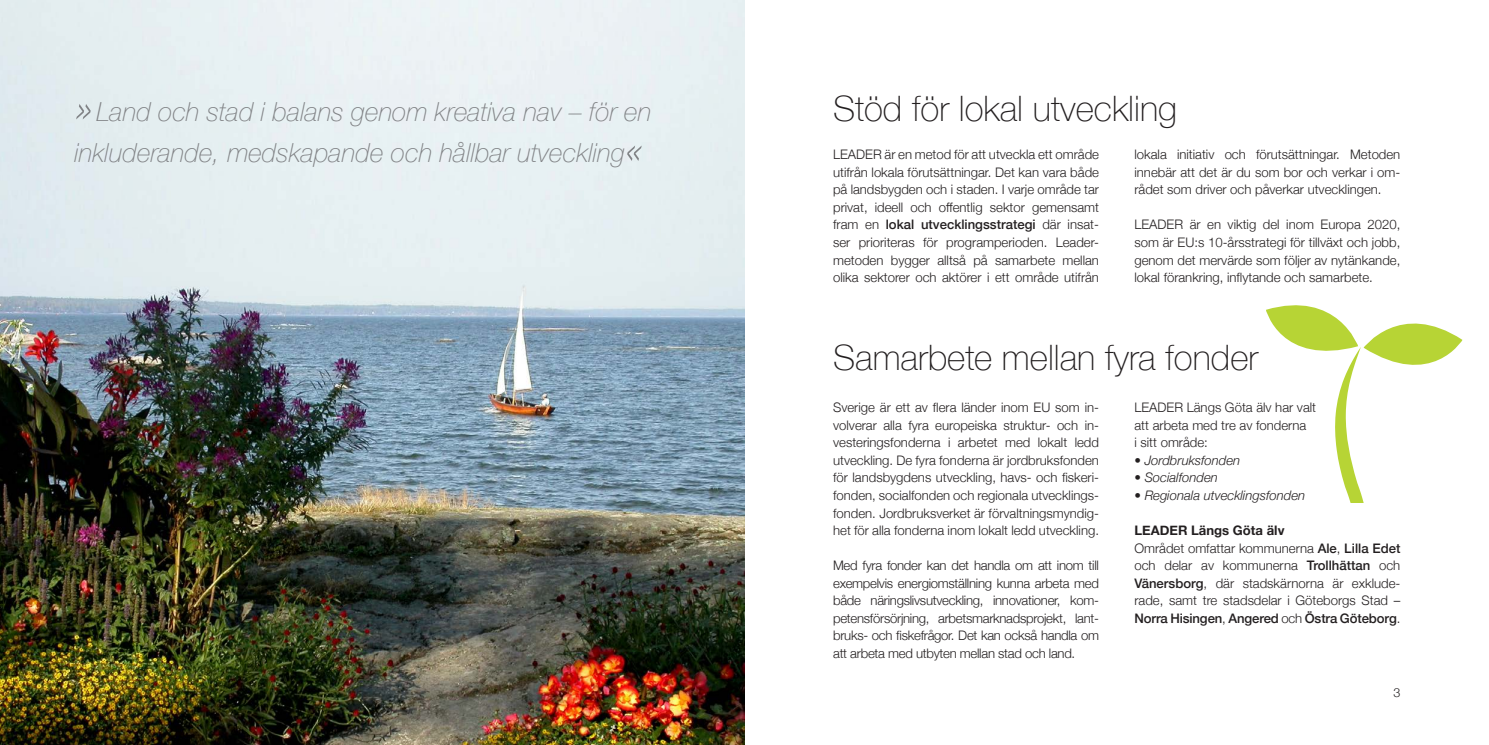
<style>
.page{position:relative;width:1489px;height:745px;background:#fff}
.page>*{position:absolute;margin:0;border:0;box-sizing:border-box;transform-origin:0 0}
.Rubrik{font:100 35px "Helvetica Neue";color:#231f20}
.Rubrik-2{font:italic 100 26.25px/41.5px "Helvetica Neue";color:#808285}
.Brödtext{font:300 13.12px/17.5px "Helvetica Neue";color:#231f20;text-align:justify}
.Brödtext-2{font:italic 300 13.12px "Helvetica Neue";color:#231f20}
.Mellanrubrik{font:700 13.12px "Helvetica Neue";color:#231f20}
.t1{font:300 12.5px "Helvetica Neue";color:#231f20}
.s1{font-size:51.25px}
.s2{font-weight:500}
</style>
<div class="page">
<svg style="left:1266px;top:305px;width:196px;height:197px"></svg>
<img style="left:0;top:0;width:744px;height:744px">
<p class="Rubrik-2" style="left:74px;top:89px;width:578px"><span class="s1">»</span>Land och stad i balans genom kreativa nav – för en inkluderande, medskapande och hållbar utveckling<span class="s1">«</span></p>
<p class="Rubrik" style="left:833px;top:82px;width:345px">Stöd för lokal utveckling</p>
<p class="Brödtext" style="left:833px;top:145px;width:267px;text-align:left">LEADER är en metod för att utveckla ett område utifrån lokala förutsättningar. Det kan vara både på landsbygden och i staden. I varje område tar privat, ideell och offentlig sektor gemensamt fram en <span class="s2">lokal utvecklingsstrategi</span> där insat&shy;ser prioriteras för programperioden. Leader&shy;metoden bygger alltså på samarbete mellan olika sektorer och aktörer i ett område utifrån</p>
<p class="Brödtext" style="left:1134px;top:145px;width:267px">lokala initiativ och förutsättningar. Metoden innebär att det är du som bor och verkar i om&shy;rådet som driver och påverkar utvecklingen.</p>
<p class="Brödtext" style="left:1134px;top:215px;width:267px">LEADER är en viktig del inom Europa 2020, som är EU:s 10-årsstrategi för tillväxt och jobb, genom det mervärde som följer av nytänkande, lokal förankring, inflytande och samarbete.</p>
<p class="Rubrik" style="left:833px;top:331px;width:426px">Samarbete mellan fyra fonder</p>
<p class="Brödtext" style="left:833px;top:398px;width:267px">Sverige är ett av flera länder inom EU som in&shy;volverar alla fyra europeiska struktur- och in&shy;vesteringsfonderna i arbetet med lokalt ledd utveckling. De fyra fonderna är jordbruksfonden för landsbygdens utveckling, havs- och fiskeri&shy;fonden, socialfonden och regionala utvecklings&shy;fonden. Jordbruksverket är förvaltningsmyndig&shy;het för alla fonderna inom lokalt ledd utveckling.</p>
<p class="Brödtext" style="left:833px;top:555px;width:267px">Med fyra fonder kan det handla om att inom till exempelvis energiomställning kunna arbeta med både näringslivsutveckling, innovationer, kom&shy;petensförsörjning, arbetsmarknadsprojekt, lant&shy;bruks- och fiskefrågor. Det kan också handla om att arbeta med utbyten mellan stad och land.</p>
<p class="Brödtext" style="left:1134px;top:398px;width:183px;text-align:left">LEADER Längs Göta älv har valt att arbeta med tre av fonderna<br>i sitt område:</p>
<p class="Brödtext-2" style="left:1134px;top:449px;width:107px">• Jordbruksfonden</p>
<p class="Brödtext-2" style="left:1134px;top:467px;width:85px">• Socialfonden</p>
<p class="Brödtext-2" style="left:1134px;top:484px;width:172px">• Regionala utvecklingsfonden</p>
<p class="Mellanrubrik" style="left:1134px;top:519px;width:151px">LEADER Längs Göta älv</p>
<p class="Brödtext" style="left:1134px;top:537px;width:267px">Området omfattar kommunerna <span class="s2">Ale</span>, <span class="s2">Lilla Edet </span>och delar av kommunerna <span class="s2">Trollhättan</span> och <span class="s2">Vänersborg</span>, där stadskärnorna är exklude&shy;rade, samt tre stadsdelar i Göteborgs Stad – <span class="s2">Norra Hisingen</span>, <span class="s2">Angered</span> och <span class="s2">Östra Göteborg</span>.</p>
<p class="t1" style="left:1393px;top:681px;width:8px">3</p>
</div>
